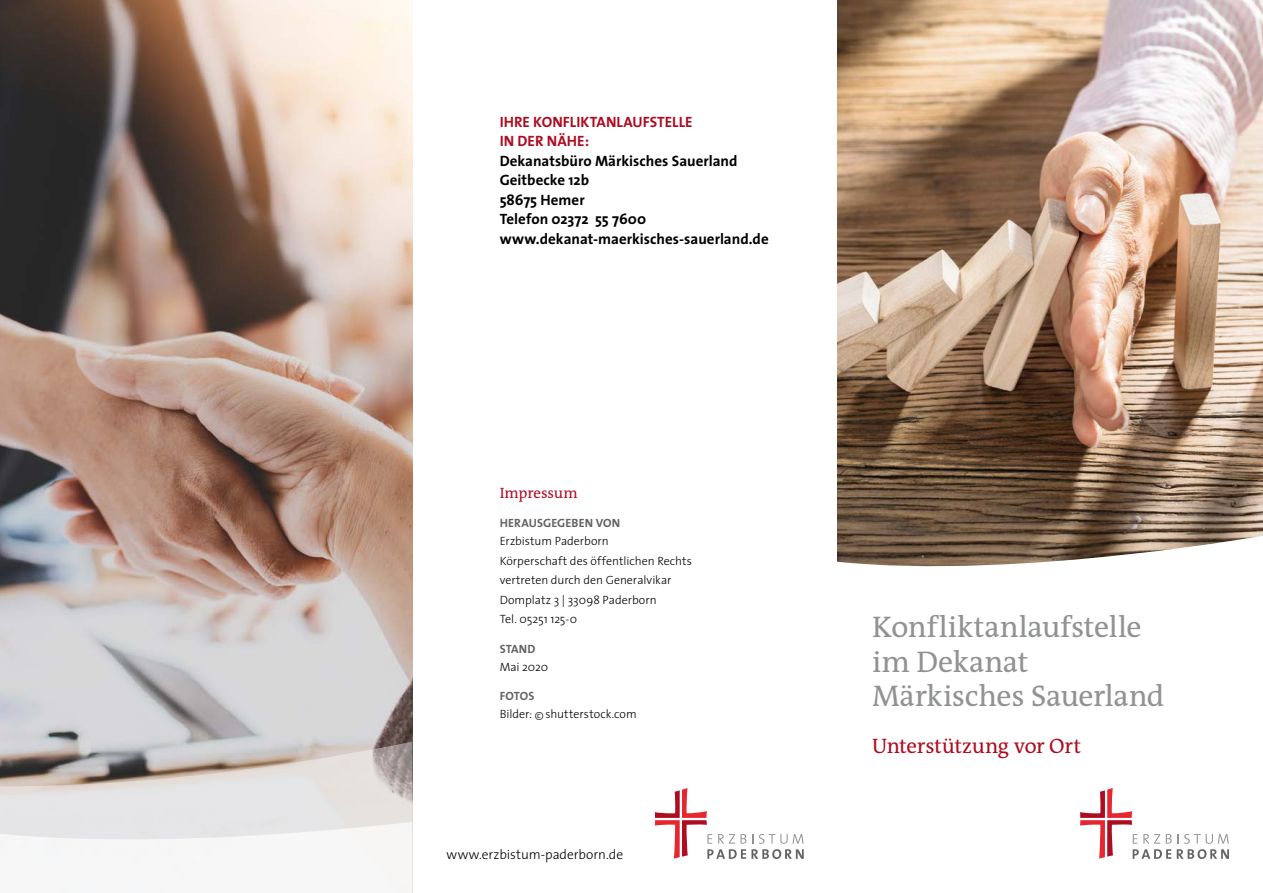
<style>
.page{position:relative;width:1263px;height:893px;background:#fff}
.page>*{position:absolute;margin:0;border:0;box-sizing:border-box;transform-origin:0 0}
.t1{font:30px/34.5px "The Antiqua B5";letter-spacing:-.01em;color:#919292}
.t2{font:21px "The Antiqua B5";letter-spacing:-.01em;color:#ae0c21}
.t3{font:700 15px/19.5px "The Sans";color:#000}
.t4{font:700 15px/19.5px "The Sans";letter-spacing:.005em;color:#ae0c21}
.t5{font:15px "The Antiqua B5";letter-spacing:-.005em;color:#ae0c21}
.t6{font:300 13.5px "The Sans";color:#000}
.t7{font:300 12px/19.5px "The Sans";color:#000}
.t8{font:700 12px "The Sans";letter-spacing:.01em;color:#636362}
</style>
<div class="page">
<img style="left:0;top:0;width:412px;height:742px">
<svg style="left:0;top:742px;width:412px;height:80px;background:#cdc8c6"></svg>
<svg style="left:0;top:822px;width:412px;height:70px"></svg>
<img style="left:838px;top:0;width:425px;height:533px">
<svg style="left:655px;top:788px;width:149px;height:71px"></svg>
<svg style="left:837px;top:533px;width:426px;height:34px"></svg>
<svg style="left:1080px;top:788px;width:149px;height:71px"></svg>
<p class="t4" style="left:500px;top:111px;width:194px">IHRE KONFLIKTANLAUFSTELLE<br>IN DER NÄHE:</p>
<p class="t3" style="left:500px;top:150px;width:271px">Dekanatsbüro Märkisches Sauerland<br>Geitbecke 12b<br>58675 Hemer<br>Telefon 02372 55 7600 www.dekanat-maerkisches-sauerland.de</p>
<p class="t5" style="left:500px;top:485px;width:80px">Impressum</p>
<p class="t8" style="left:500px;top:513px;width:122px">HERAUSGEGEBEN VON</p>
<p class="t7" style="left:500px;top:531px;width:194px">Erzbistum Paderborn<br>Körperschaft des öffentlichen Rechts vertreten durch den Generalvikar<br>Domplatz 3 | 33098 Paderborn<br>Tel. 05251 125-0</p>
<p class="t8" style="left:500px;top:639px;width:37px">STAND</p>
<p class="t7" style="left:500px;top:656px;width:50px">Mai 2020</p>
<p class="t8" style="left:500px;top:686px;width:36px">FOTOS</p>
<p class="t7" style="left:500px;top:704px;width:139px">Bilder: ©shutterstock.com</p>
<p class="t6" style="left:446px;top:843px;width:178px">www.erzbistum-paderborn.de</p>
<h1 class="t1" style="left:872px;top:611px;width:294px">Konfliktanlaufstelle im Dekanat<br>Märkisches Sauerland</h1>
<h2 class="t2" style="left:872px;top:735px;width:211px">Unterstützung vor Ort</h2>
</div>
